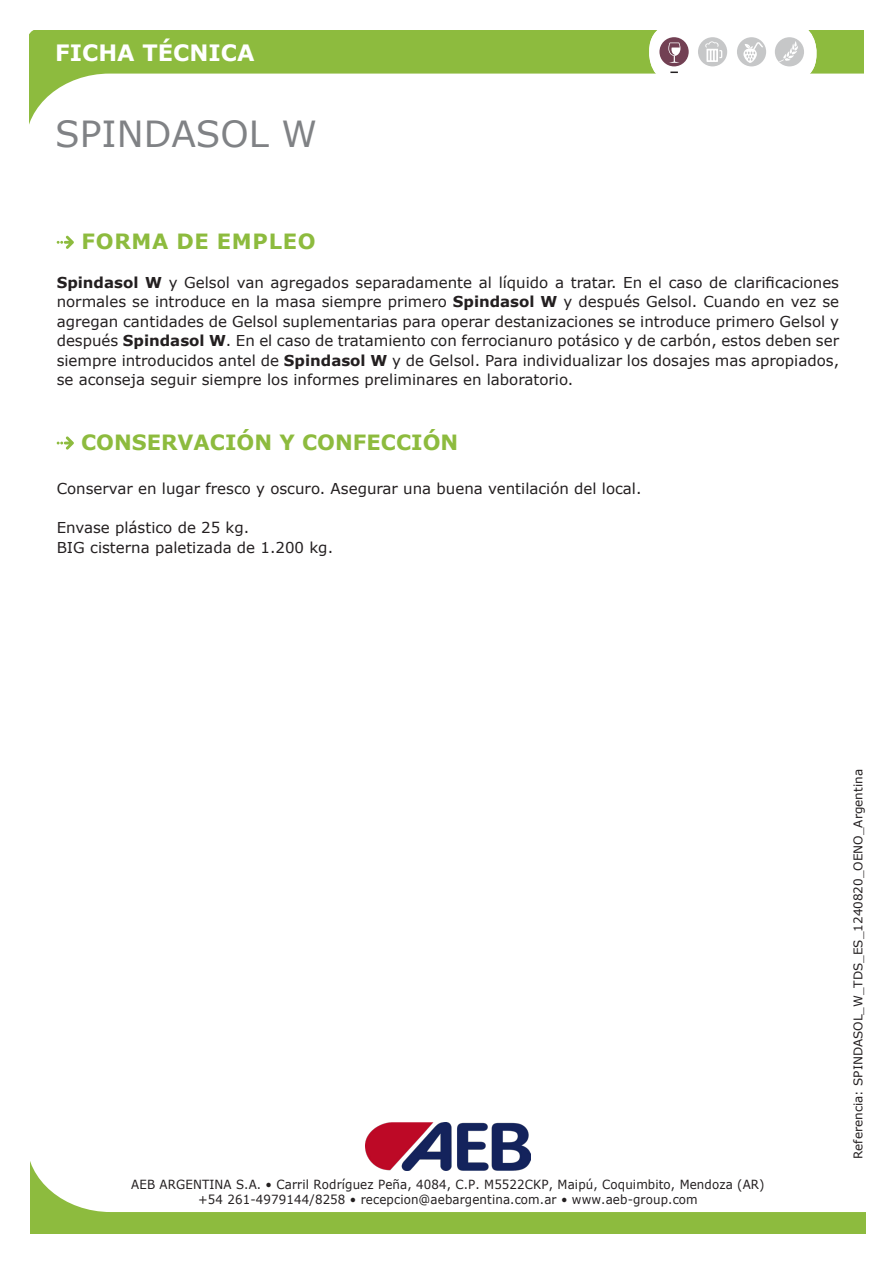
<style>
.page{position:relative;width:893px;height:1263px;background:#fff}
.page>*{position:absolute;margin:0;border:0;box-sizing:border-box;transform-origin:0 0}
.Famiglia{font:36px "Verdana";color:#808285}
.t1{font:700 22.5px "Verdana";color:#fff}
.titoletti_paragrafi{font:700 21px "Verdana";color:#8dbb3e}
.testo_ok{font:700 21px "Verdana";letter-spacing:.035em;color:#8dbb3e}
.testo_ok-2{font:15px/19.5px "Verdana";color:#231f20;text-align:justify}
.t2{font:12.6px/15.1px "Verdana";letter-spacing:.01em;color:#231f20;text-align:center;scale:.94 1}
.Reference{font:12px "Verdana";color:#231f20}
.s1{font-weight:700}
</style>
<div class="page">
<svg style="left:30px;top:31px;width:833px;height:91px"></svg>
<div style="left:649px;top:23px;width:167px;height:60px;background:#fff;border-radius:28px"></div>
<div style="left:775px;top:37px;width:29px;height:29px;background:#c6c7c8;border-radius:50%"></div>
<svg style="left:779px;top:41px;width:19px;height:21px"></svg>
<div style="left:737px;top:37px;width:29px;height:29px;background:#c6c7c8;border-radius:50%"></div>
<div style="left:659px;top:37px;width:30px;height:29px;background:#724053;border-radius:50%"></div>
<div style="left:698px;top:37px;width:29px;height:29px;background:#c6c7c8;border-radius:50%"></div>
<svg style="left:705px;top:41px;width:17px;height:21px"></svg>
<svg style="left:668px;top:43px;width:12px;height:20px"></svg>
<svg style="left:743px;top:42px;width:20px;height:21px"></svg>
<svg style="left:31px;top:1161px;width:834px;height:72px"></svg>
<img style="left:366px;top:1122px;width:164px;height:49px">
<svg style="left:57px;top:236px;width:17px;height:13px"></svg>
<svg style="left:57px;top:436px;width:17px;height:14px"></svg>
<h2 class="t1" style="left:55px;top:37px;width:201px">FICHA TÉCNICA</h2>
<p class="Famiglia" style="left:55px;top:109px;width:263px">SPINDASOL W</p>
<p class="testo_ok" style="left:81px;top:226px;width:236px">FORMA DE EMPLEO</p>
<p class="testo_ok-2" style="left:57px;top:272px;width:784px"><span class="s1">Spindasol W</span> y Gelsol van agregados separadamente al líquido a tratar. En el caso de clarificaciones normales se introduce en la masa siempre primero <span class="s1">Spindasol W</span> y después Gelsol. Cuando en vez se agregan cantidades de Gelsol suplementarias para operar destanizaciones se introduce primero Gelsol y después <span class="s1">Spindasol W</span>. En el caso de tratamiento con ferrocianuro potásico y de carbón, estos deben ser siempre introducidos antel de <span class="s1">Spindasol W</span> y de Gelsol. Para individualizar los dosajes mas apropiados, se aconseja seguir siempre los informes preliminares en laboratorio.</p>
<p class="titoletti_paragrafi" style="left:81px;top:427px;width:379px">CONSERVACIÓN Y CONFECCIÓN</p>
<p class="testo_ok-2" style="left:57px;top:479px;width:586px">Conservar en lugar fresco y oscuro. Asegurar una buena ventilación del local.</p>
<p class="testo_ok-2" style="left:57px;top:518px;width:194px">Envase plástico de 25 kg.</p>
<p class="testo_ok-2" style="left:57px;top:537px;width:278px">BIG cisterna paletizada de 1.200 kg.</p>
<p class="t2" style="left:131px;top:1177px;width:675px">AEB ARGENTINA S.A. • Carril Rodríguez Peña, 4084, C.P. M5522CKP, Maipú, Coquimbito, Mendoza (AR) +54 261-4979144/8258 • recepcion@aebargentina.com.ar • www.aeb-group.com</p>
<p class="Reference" style="left:850px;top:1159px;width:391px;rotate:-90deg">Referencia: SPINDASOL_W_TDS_ES_1240820_OENO_Argentina</p>
</div>
